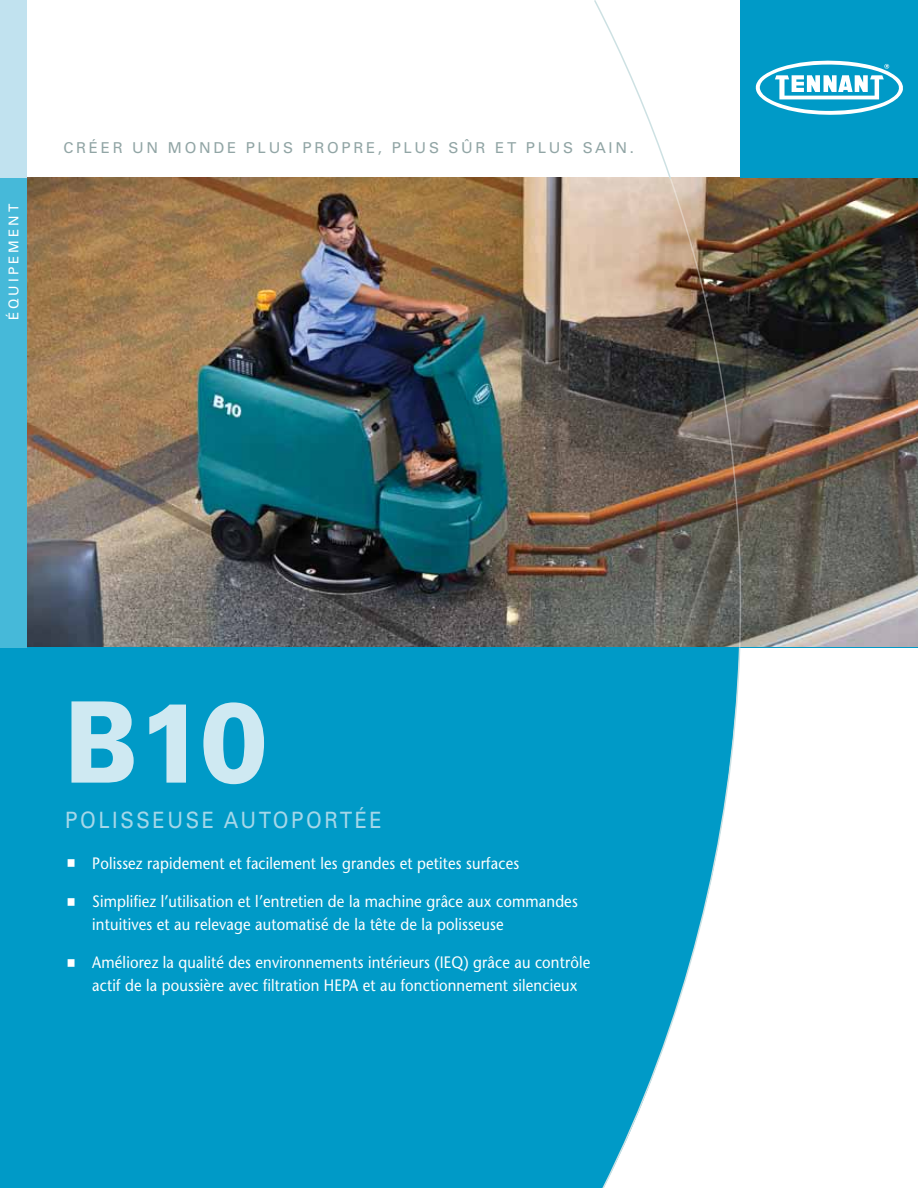
<style>
.page{position:relative;width:918px;height:1188px;background:#fff}
.page>*{position:absolute;margin:0;border:0;box-sizing:border-box;transform-origin:0 0}
.t1{font:900 112.5px "Univers";color:#cfe9f2;scale:.9 1}
.t2{font:22.5px "Univers";color:#a5d7e9;scale:.9 1}
.t3{font:16.5px/22.5px "Stone Sans";letter-spacing:.01em;color:#fff;scale:.9 1}
.t4{font:15px "Univers";letter-spacing:.18em;color:#91a5a5}
.t5{font:13.5px "Univers";letter-spacing:.225em;color:#fff}
</style>
<div class="page">
<img style="left:27px;top:177px;width:891px;height:471px">
<div style="left:0;top:648px;width:918px;height:540px;background:#009ac7"></div>
<div style="left:741px;top:648px;width:177px;height:540px;background:#fff"></div>
<div style="left:0;top:177px;width:27px;height:471px;background:#46b9d9"></div>
<div style="left:0;top:0;width:27px;height:177px;background:#c1e2ef"></div>
<img style="left:593px;top:0;width:149px;height:651px">
<svg style="left:600px;top:646px;width:141px;height:542px"></svg>
<div style="left:741px;top:0;width:177px;height:177px;background:#009ac7"></div>
<svg style="left:755px;top:60px;width:148px;height:55px"></svg>
<p class="t5" style="left:6px;top:320px;width:117px;rotate:-90deg">ÉQUIP EMENT</p>
<p class="t4" style="left:64px;top:139px;width:572px">CRÉER UN MONDE P LUS P ROP RE, P LUS SÛR ET P LUS SAIN.</p>
<h1 class="t1" style="left:65px;top:672px;width:227px">B10</h1>
<h2 class="t2" style="left:65px;top:807px;width:34px">POLISSEUSE</h2>
<h2 class="t2" style="left:224px;top:807px;width:19px">AUTO</h2>
<h2 class="t2" style="left:291px;top:807px;width:34px">PORTÉE</h2>
<p class="t3" style="left:77px;top:852px;width:492px">Polissez rapidement et facilement les grandes et petites surfaces</p>
<p class="t3" style="left:92px;top:890px;width:541px">Simplifiez l’utilisation et l’entretien de la machine grâce aux commandes intuitives et au relevage automatisé de la tête de la polisseuse</p>
<p class="t3" style="left:92px;top:952px;width:555px">Améliorez la qualité des environnements intérieurs (IEQ) grâce au contrôle actif de la poussière avec filtration HEPA et au fonctionnement silencieux</p>
</div>
